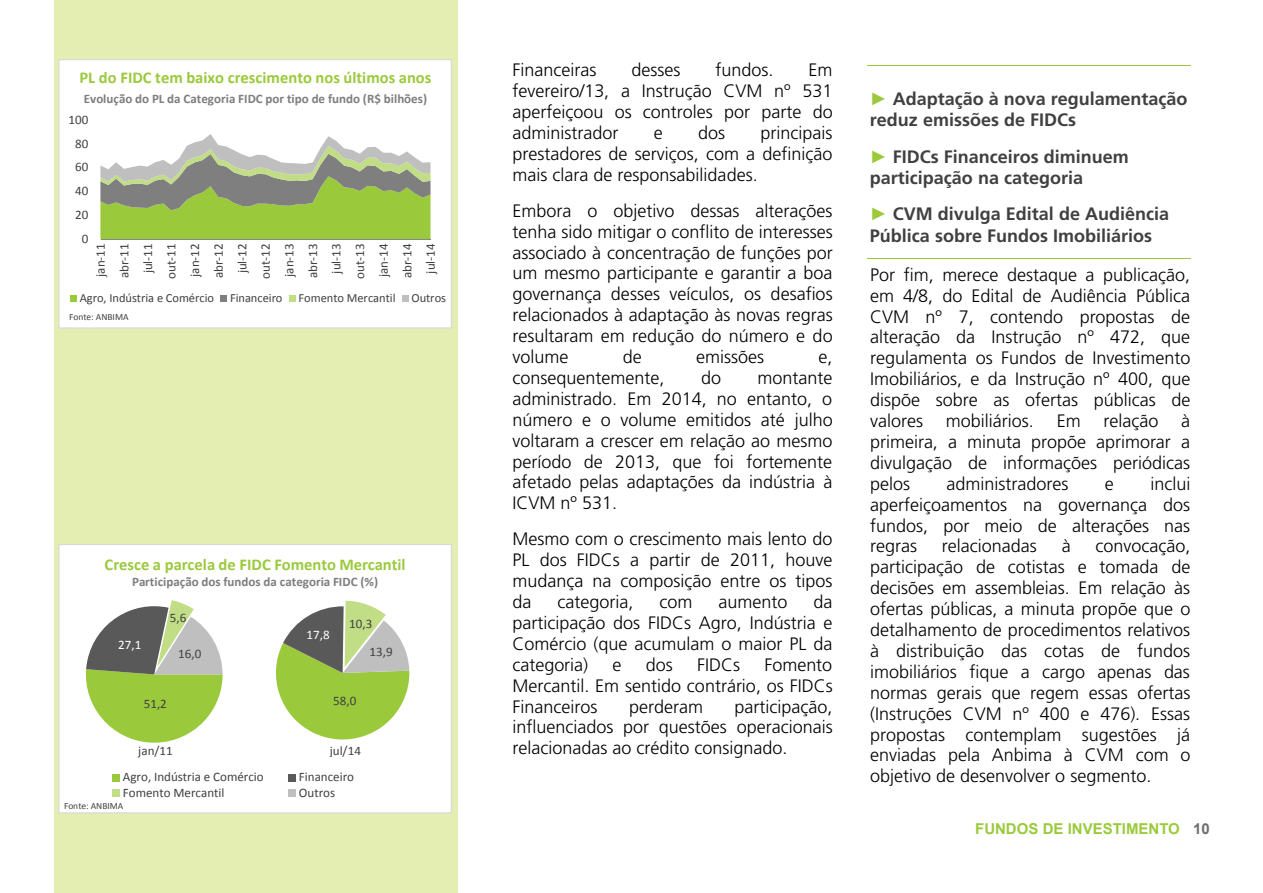
<style>
.page{position:relative;width:1263px;height:893px;background:#fff}
.page>*{position:absolute;margin:0;border:0;box-sizing:border-box;transform-origin:0 0}
.t1{font:300 18px/20.9px "Frutiger";color:#000;text-align:justify}
.t2{font:700 18px/21.3px "Frutiger";color:#404040}
.t3{font:700 16.5px "Calibri";color:#9aca3c}
.t4{font:700 15px "Arial";color:#9aca3c}
.t5{font:13.05px/23.5px "Calibri";color:#404040;text-align:center}
.t6{font:700 13.05px "Calibri";color:#7e7e7e}
.t7{font:13.05px "Calibri";color:#fff}
.t8{font:12.45px "Calibri";letter-spacing:-.005em;color:#404040}
.t9{font:9.45px "Calibri";color:#404040}
.s1{font-family:"Arial";font-weight:400;color:#9aca3c}
.s2{font-family:"Arial";color:#9aca3c}
.s3{color:#6d6e71}
</style>
<div class="page">
<div style="left:54px;top:0;width:403px;height:893px;background:#e4edb2"></div>
<hr style="left:868px;top:66px;width:323px;height:1px;background:#9aca3c">
<hr style="left:868px;top:258px;width:323px;height:1px;background:#9aca3c">
<div style="left:59px;top:60px;width:392px;height:267px;background:#fff"></div>
<svg style="left:100px;top:134px;width:330px;height:105px"></svg>
<hr style="left:101px;top:239px;width:329px;height:1px;background:#868686">
<div style="left:70px;top:295px;width:7px;height:7px;background:#9aca3c"></div>
<div style="left:220px;top:295px;width:7px;height:7px;background:#7f7f7f"></div>
<div style="left:289px;top:295px;width:7px;height:7px;background:#c1de86"></div>
<div style="left:402px;top:295px;width:6px;height:7px;background:#bfbfbf"></div>
<div style="left:58px;top:59px;width:394px;height:270px;border:1px solid #d8d8d8"></div>
<div style="left:59px;top:545px;width:392px;height:267px;background:#fff"></div>
<svg style="left:85px;top:600px;width:138px;height:143px"></svg>
<div style="left:113px;top:774px;width:7px;height:7px;background:#9aca3c"></div>
<div style="left:289px;top:774px;width:7px;height:7px;background:#595959"></div>
<div style="left:113px;top:789px;width:7px;height:7px;background:#c1de86"></div>
<div style="left:289px;top:789px;width:7px;height:7px;background:#bfbfbf"></div>
<svg style="left:275px;top:601px;width:135px;height:139px"></svg>
<div style="left:58px;top:544px;width:394px;height:269px;border:1px solid #d8d8d8"></div>
<p class="t1" style="left:512px;top:60px;width:85px">Financeiras</p>
<p class="t1" style="left:631px;top:60px;width:51px">desses</p>
<p class="t1" style="left:715px;top:60px;width:60px">fundos.</p>
<p class="t1" style="left:512px;top:60px;width:322px;text-indent:296px">Em fevereiro/13, a Instrução CVM nº 531 aperfeiçoou os controles por parte do administrador</p>
<p class="t3" style="left:79px;top:66px;width:354px">PL do FIDC tem baixo crescimento nos últimos anos</p>
<p class="t6" style="left:84px;top:90px;width:345px">Evolução do PL da Categoria FIDC por tipo de fundo (R$ bilhões)</p>
<p class="t2" style="left:870px;top:88px;width:319px"><span class="s1">►</span> Adaptação à nova regulamentação reduz emissões de FIDCs</p>
<p class="t2" style="left:870px;top:146px;width:260px"><span class="s2">►</span> FIDCs Financeiros diminuem participação na categoria</p>
<p class="t2" style="left:870px;top:203px;width:301px"><span class="s2">►</span> CVM divulga Edital de Audiência</p>
<p class="t5" style="left:69px;top:108px;width:21px">100</p>
<p class="t1" style="left:654px;top:123px;width:11px">e</p>
<p class="t1" style="left:698px;top:123px;width:29px">dos</p>
<p class="t1" style="left:512px;top:123px;width:322px;text-indent:248px">principais prestadores de serviços, com a definição mais clara de responsabilidades.</p>
<p class="t1" style="left:512px;top:200px;width:322px">Embora o objetivo dessas alterações tenha sido mitigar o conflito de interesses associado à concentração de funções por um mesmo participante e garantir a boa governança desses veículos, os desafios relacionados à adaptação às novas regras resultaram em redução do número e do volume</p>
<p class="t5" style="left:75px;top:131px;width:15px">80</p>
<p class="t5" style="left:75px;top:155px;width:15px">60</p>
<p class="t5" style="left:75px;top:179px;width:15px">40</p>
<p class="t5" style="left:75px;top:203px;width:15px">20</p>
<p class="t5" style="left:82px;top:227px;width:8px">0</p>
<p class="t2" style="left:870px;top:225px;width:284px">Pública sobre Fundos Imobiliários</p>
<p class="t5" style="left:89px;top:279px;width:37px;rotate:-90deg">jan‐11 abr‐11 jul‐11 out‐11 jan‐12 abr‐12 jul‐12 out‐12 jan‐13 abr‐13 jul‐13 out‐13 jan‐14 abr‐14 jul‐14</p>
<p class="t8" style="left:80px;top:290px;width:136px">Agro, Indústria e Comércio</p>
<p class="t8" style="left:230px;top:290px;width:54px">Financeiro</p>
<p class="t8" style="left:299px;top:290px;width:98px">Fomento Mercantil</p>
<p class="t8" style="left:411px;top:290px;width:36px">Outros</p>
<p class="t9" style="left:69px;top:311px;width:61px">Fonte: ANBIMA</p>
<p class="t1" style="left:870px;top:264px;width:322px">Por fim, merece destaque a publicação, em 4/8, do Edital de Audiência Pública CVM nº 7, contendo propostas de alteração da Instrução nº 472, que regulamenta os Fundos de Investimento Imobiliários, e da Instrução nº 400, que dispõe sobre as ofertas públicas de valores</p>
<p class="t1" style="left:623px;top:347px;width:21px">de</p>
<p class="t1" style="left:696px;top:347px;width:70px">emissões</p>
<p class="t1" style="left:818px;top:347px;width:16px">e,</p>
<p class="t1" style="left:512px;top:368px;width:154px">consequentemente,</p>
<p class="t1" style="left:701px;top:368px;width:22px">do</p>
<p class="t1" style="left:512px;top:368px;width:322px;text-indent:245px">montante administrado. Em 2014, no entanto, o número e o volume emitidos até julho voltaram a crescer em relação ao mesmo período de 2013, que foi fortemente afetado pelas adaptações da indústria à ICVM nº 531.</p>
<p class="t1" style="left:512px;top:529px;width:322px">Mesmo com o crescimento mais lento do PL dos FIDCs a partir de 2011, houve mudança na composição entre os tipos da</p>
<p class="t1" style="left:946px;top:411px;width:90px">mobiliários.</p>
<p class="t1" style="left:1057px;top:411px;width:25px">Em</p>
<p class="t1" style="left:1103px;top:411px;width:56px">relação</p>
<p class="t1" style="left:870px;top:411px;width:322px;text-indent:311px">à primeira, a minuta propõe aprimorar a divulgação de informações periódicas pelos</p>
<p class="t1" style="left:870px;top:473px;width:322px;text-indent:280px">inclui aperfeiçoamentos na governança dos fundos, por meio de alterações nas regras</p>
<p class="t1" style="left:946px;top:473px;width:124px">administradores</p>
<p class="t1" style="left:1105px;top:473px;width:11px">e</p>
<p class="t1" style="left:942px;top:536px;width:97px">relacionadas</p>
<p class="t1" style="left:1062px;top:536px;width:11px">à</p>
<p class="t1" style="left:870px;top:536px;width:322px;text-indent:225px">convocação, participação de cotistas e tomada de decisões em assembleias. Em relação às ofertas públicas, a minuta propõe que o detalhamento de procedimentos relativos à distribuição das cotas de fundos imobiliários fique a cargo apenas das normas gerais que regem essas ofertas (Instruções CVM nº 400 e 476). Essas propostas contemplam sugestões já enviadas pela Anbima à CVM com o objetivo de desenvolver o segmento.</p>
<p class="t3" style="left:105px;top:553px;width:303px">Cresce a parcela de FIDC Fomento Mercantil</p>
<p class="t6" style="left:132px;top:574px;width:248px">Participação dos fundos da categoria FIDC (%)</p>
<p class="t1" style="left:512px;top:592px;width:322px;text-indent:301px">da participação dos FIDCs Agro, Indústria e Comércio (que acumulam o maior PL da categoria)</p>
<p class="t1" style="left:557px;top:592px;width:77px">categoria,</p>
<p class="t1" style="left:659px;top:592px;width:34px">com</p>
<p class="t1" style="left:718px;top:592px;width:71px">aumento</p>
<p class="t5" style="left:170px;top:606px;width:18px">5,6</p>
<p class="t5" style="left:178px;top:642px;width:25px">16,0</p>
<p class="t7" style="left:307px;top:627px;width:25px">17,8</p>
<p class="t5" style="left:369px;top:609px;width:25px;line-height:28.2px;text-align:left;text-indent:-20px">10,3<br>13,9</p>
<p class="t7" style="left:118px;top:636px;width:25px">27,1</p>
<p class="t1" style="left:612px;top:654px;width:11px">e</p>
<p class="t1" style="left:646px;top:654px;width:28px">dos</p>
<p class="t1" style="left:697px;top:654px;width:44px">FIDCs</p>
<p class="t1" style="left:512px;top:654px;width:322px;text-indent:252px">Fomento Mercantil. Em sentido contrário, os FIDCs Financeiros</p>
<p class="t5" style="left:333px;top:689px;width:25px">58,0</p>
<p class="t1" style="left:629px;top:696px;width:76px">perderam</p>
<p class="t1" style="left:512px;top:696px;width:322px;text-indent:222px">participação, influenciados por questões operacionais relacionadas ao crédito consignado.</p>
<p class="t5" style="left:144px;top:692px;width:25px">51,2</p>
<p class="t5" style="left:330px;top:739px;width:33px">jul/14</p>
<p class="t5" style="left:138px;top:739px;width:36px">jan/11</p>
<p class="t5" style="left:123px;top:765px;width:142px">Agro, Indústria e Comércio</p>
<p class="t5" style="left:299px;top:765px;width:57px">Financeiro</p>
<p class="t5" style="left:123px;top:781px;width:103px">Fomento Mercantil</p>
<p class="t5" style="left:299px;top:781px;width:38px">Outros</p>
<p class="t9" style="left:64px;top:800px;width:61px">Fonte: ANBIMA</p>
<p class="t4" style="left:975px;top:819px;width:236px">FUNDOS DE INVESTIMENTO <span class="s3">10</span></p>
</div>
